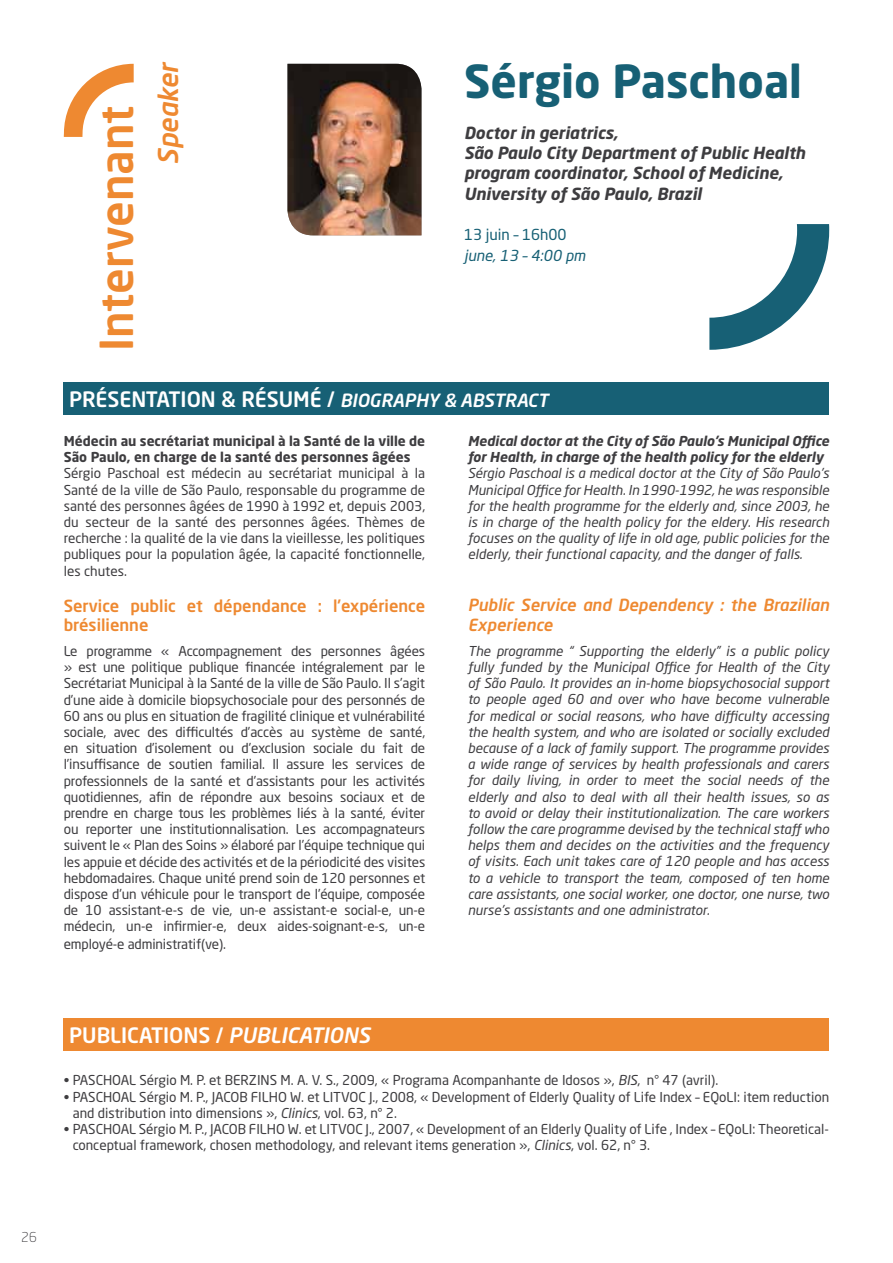
<style>
.page{position:relative;width:893px;height:1263px;background:#fff}
.page>*{position:absolute;margin:0;border:0;box-sizing:border-box;transform-origin:0 0}
.t1{font:700 45px "Neo Sans Std";color:#176075}
.t2{font:500 45px "Neo Sans Std";color:#ee8931}
.t3{font:italic 500 27px "Neo Sans Std";color:#ee8931}
.t4{font:500 21px "Neo Sans Std";color:#fff}
.t5{font:italic 700 16.5px/19.8px "Neo Sans Std";color:#3e3d40}
.t6{font:500 16.5px/19.8px "Neo Sans Std";color:#ee8931}
.t7{font:italic 500 16.5px/19.8px "Neo Sans Std";color:#ee8931}
.t8{font:italic 15px "Neo Sans Std";color:#176075}
.t9{font:15px "Neo Sans Std";color:#176075}
.t10{font:13.5px/16.2px "Neo Sans Std";color:#3e3d40;text-align:justify}
.t11{font:italic 13.5px/16.2px "Neo Sans Std";color:#3e3d40;text-align:justify}
.t12{font:italic 700 13.5px/16.2px "Neo Sans Std";color:#3e3d40}
.t13{font:700 13.5px/16.2px "Neo Sans Std";color:#3e3d40}
.t14{font:300 13.5px "Neo Sans Std";color:#3e3d40}
.s1{font-style:italic;font-size:18px}
.s2{font-style:italic}
</style>
<div class="page">
<img style="left:287px;top:64px;width:134px;height:171px">
<svg style="left:64px;top:64px;width:70px;height:73px"></svg>
<svg style="left:709px;top:224px;width:120px;height:126px"></svg>
<div style="left:64px;top:383px;width:765px;height:32px;background:#176075"></div>
<div style="left:64px;top:1019px;width:765px;height:32px;background:#ee8931"></div>
<h1 class="t2" style="left:88px;top:351px;width:246px;rotate:-90deg">Intervenant</h1>
<h2 class="t3" style="left:151px;top:165px;width:105px;rotate:-90deg">Speaker</h2>
<h1 class="t1" style="left:464px;top:53px;width:339px">Sérgio Paschoal</h1>
<p class="t5" style="left:464px;top:123px;width:343px">Doctor in geriatrics,<br>São Paulo City Department of Public Health program coordinator, School of Medicine,</p>
<p class="t5" style="left:464px;top:184px;width:239px">University of São Paulo, Brazil</p>
<p class="t9" style="left:464px;top:225px;width:104px">13 juin – 16h00</p>
<p class="t8" style="left:464px;top:247px;width:123px">june, 13 – 4:00 pm</p>
<h3 class="t4" style="left:69px;top:386px;width:481px">PRÉSENTATION &amp; RÉSUMÉ / <span class="s1">BIOGRAPHY &amp; ABSTRACT</span></h3>
<p class="t13" style="left:64px;top:432px;width:363px">Médecin au secrétariat municipal à la Santé de la ville de<br>São Paulo, en charge de la santé des personnes âgées</p>
<p class="t10" style="left:64px;top:465px;width:363px">Sérgio Paschoal est médecin au secrétariat municipal à la Santé de la ville de São Paulo, responsable du programme de santé des personnes âgées de 1990 à 1992 et, depuis 2003, du secteur de la santé des personnes âgées. Thèmes de recherche : la qualité de la vie dans la vieillesse, les politiques publiques pour la population âgée, la capacité fonctionnelle, les chutes.</p>
<p class="t6" style="left:64px;top:595px;width:363px">Service public et dépendance : l’expérience brésilienne</p>
<p class="t10" style="left:64px;top:643px;width:363px">Le programme « Accompagnement des personnes âgées » est une politique publique financée intégralement par le Secrétariat Municipal à la Santé de la ville de São Paulo. Il s’agit d’une aide à domicile biopsychosociale pour des personnés de 60 ans ou plus en situation de fragilité clinique et vulnérabilité sociale, avec des difficultés d’accès au système de santé, en situation d’isolement ou d’exclusion sociale du fait de l’insuffisance de soutien familial. Il assure les services de professionnels de la santé et d’assistants pour les activités quotidiennes, afin de répondre aux besoins sociaux et de prendre en charge tous les problèmes liés à la santé, éviter ou reporter une institutionnalisation. Les accompagnateurs suivent le « Plan des Soins » élaboré par l’équipe technique qui les appuie et décide des activités et de la périodicité des visites hebdomadaires. Chaque unité prend soin de 120 personnes et dispose d’un véhicule pour le transport de l’équipe, composée de 10 assistant-e-s de vie, un-e assistant-e social-e, un-e médecin, un-e infirmier-e, deux aides-soignant-e-s, un-e</p>
<p class="t10" style="left:64px;top:936px;width:164px">employé-e administratif(ve).</p>
<h3 class="t4" style="left:69px;top:1022px;width:303px">PUBLICATIONS / <span class="s2">PUBLICATIONS</span></h3>
<p class="t12" style="left:468px;top:432px;width:363px">Medical doctor at the City of São Paulo’s Municipal Office for Health, in charge of the health policy for the elderly</p>
<p class="t11" style="left:468px;top:465px;width:363px">Sérgio Paschoal is a medical doctor at the City of São Paulo’s Municipal Office for Health. In 1990-1992, he was responsible for the health programme for the elderly and, since 2003, he is in charge of the health policy for the eldery. His research focuses on the quality of life in old age, public policies for the elderly, their functional capacity, and the danger of falls.</p>
<p class="t7" style="left:468px;top:595px;width:363px">Public Service and Dependency : the Brazilian<br>Experience</p>
<p class="t11" style="left:468px;top:642px;width:363px">The programme “ Supporting the elderly” is a public policy fully funded by the Municipal Office for Health of the City of São Paulo. It provides an in-home biopsychosocial support to people aged 60 and over who have become vulnerable for medical or social reasons, who have difficulty accessing the health system, and who are isolated or socially excluded because of a lack of family support. The programme provides a wide range of services by health professionals and carers for daily living, in order to meet the social needs of the elderly and also to deal with all their health issues, so as to avoid or delay their institutionalization. The care workers follow the care programme devised by the technical staff who helps them and decides on the activities and the frequency of visits. Each unit takes care of 120 people and has access to a vehicle to transport the team, composed of ten home care assistants, one social worker, one doctor, one nurse, two nurse’s assistants and one administrator.</p>
<p class="t10" style="left:64px;top:1072px;width:656px">• PASCHOAL Sérgio M. P. et BERZINS M. A. V. S., 2009, « Programa Acompanhante de Idosos », <span class="s2">BIS</span>, n° 47 (avril).</p>
<p class="t10" style="left:73px;top:1088px;width:758px;text-indent:-9px">• PASCHOAL Sérgio M. P., JACOB FILHO W. et LITVOC J., 2008, « Development of Elderly Quality of Life Index – EQoLI: item reduction and distribution into dimensions », <span class="s2">Clinics</span>, vol. 63, n° 2.</p>
<p class="t10" style="left:73px;top:1121px;width:758px;text-indent:-9px">• PASCHOAL Sérgio M. P., JACOB FILHO W. et LITVOC J., 2007, « Development of an Elderly Quality of Life , Index – EQoLI: Theoretical&shy;conceptual framework, chosen methodology, and relevant items generation », <span class="s2">Clinics</span>, vol. 62, n° 3.</p>
<p class="t14" style="left:21px;top:1229px;width:17px">26</p>
</div>
